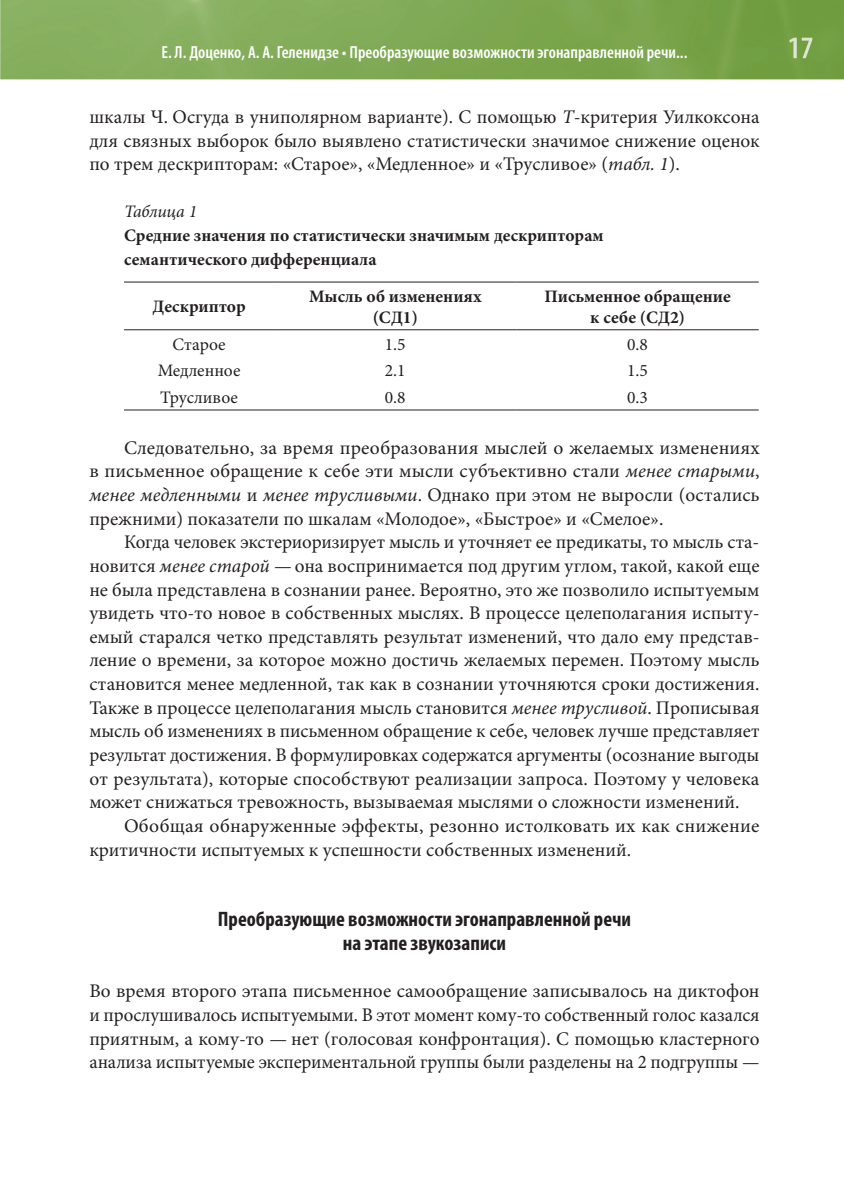
<style>
.page{position:relative;width:844px;height:1191px;background:#fff}
.page>*{position:absolute;margin:0;border:0;box-sizing:border-box;transform-origin:0 0}
.t1{font:700 condensed 21px/23.6px "Myriad Pro";color:#231f20;text-align:center}
.t2{font:19.25px/23.6px "Minion Pro";color:#231f20;text-align:justify}
.t3{font:700 17.5px/21px "Minion Pro";color:#231f20;text-align:center}
.t4{font:600 condensed 17.5px "Myriad Pro";color:#fff}
.t5{font:17.5px "Minion Pro";color:#231f20}
.t6{font:italic 17.5px "Minion Pro";letter-spacing:-.01em;color:#231f20}
.s1{font-style:italic}
</style>
<div class="page">
<img style="left:0;top:0;width:843px;height:79px">
<img style="left:789px;top:38px;width:23px;height:20px">
<hr style="left:124px;top:282px;width:150px;height:1px;background:#231f20">
<hr style="left:274px;top:282px;width:242px;height:1px;background:#231f20">
<hr style="left:516px;top:282px;width:242px;height:1px;background:#231f20">
<hr style="left:124px;top:409px;width:150px;height:1px;background:#231f20">
<hr style="left:274px;top:409px;width:242px;height:1px;background:#231f20">
<hr style="left:516px;top:409px;width:242px;height:1px;background:#231f20">
<hr style="left:124px;top:329px;width:150px;height:1px;background:#231f20">
<hr style="left:274px;top:329px;width:242px;height:1px;background:#231f20">
<hr style="left:516px;top:329px;width:242px;height:1px;background:#231f20">
<p class="t4" style="left:161px;top:41px;width:527px">Е. Л. Доценко, А. А. Геленидзе • Преобразующие возможности эгонаправленной речи...</p>
<p class="t2" style="left:89px;top:105px;width:671px">шкалы Ч. Осгуда в униполярном варианте). С помощью <span class="s1">Т</span>-критерия Уилкоксона для связных выборок было выявлено статистически значимое снижение оценок по трем дескрипторам: «Старое», «Медленное» и «Трусливое» (<span class="s1">табл. 1</span>).</p>
<p class="t6" style="left:124px;top:200px;width:75px">Таблица 1</p>
<p class="t3" style="left:124px;top:223px;width:481px;line-height:23.6px;text-align:left">Средние значения по статистически значимым дескрипторам семантического дифференциала</p>
<p class="t3" style="left:153px;top:296px;width:94px">Дескриптор</p>
<p class="t3" style="left:309px;top:285px;width:174px">Мысль об изменениях (СД1)</p>
<p class="t3" style="left:544px;top:285px;width:188px">Письменное обращение к себе (СД2)</p>
<p class="t5" style="left:172px;top:332px;width:54px">Старое</p>
<p class="t5" style="left:385px;top:332px;width:22px">1.5</p>
<p class="t5" style="left:627px;top:332px;width:22px">0.8</p>
<p class="t5" style="left:158px;top:359px;width:84px">Медленное</p>
<p class="t5" style="left:385px;top:359px;width:22px">2.1</p>
<p class="t5" style="left:627px;top:359px;width:22px">1.5</p>
<p class="t5" style="left:160px;top:386px;width:79px">Трусливое</p>
<p class="t5" style="left:385px;top:386px;width:22px">0.8</p>
<p class="t5" style="left:627px;top:386px;width:22px">0.3</p>
<p class="t2" style="left:89px;top:436px;width:671px;text-indent:35px">Следовательно, за время преобразования мыслей о желаемых изменениях в письменное обращение к себе эти мысли субъективно стали <span class="s1">менее старыми</span>, <span class="s1">менее медленными</span> и <span class="s1">менее трусливыми</span>. Однако при этом не выросли (остались прежними) показатели по шкалам «Молодое», «Быстрое» и «Смелое».</p>
<p class="t2" style="left:89px;top:530px;width:671px;text-indent:35px">Когда человек экстериоризирует мысль и уточняет ее предикаты, то мысль ста&shy;новится <span class="s1">менее старой</span> — она воспринимается под другим углом, такой, какой еще не была представлена в сознании ранее. Вероятно, это же позволило испытуемым увидеть что-то новое в собственных мыслях. В процессе целеполагания испыту&shy;емый старался четко представлять результат изменений, что дало ему представ&shy;ление о времени, за которое можно достичь желаемых перемен. Поэтому мысль становится менее медленной, так как в сознании уточняются сроки достижения.<br>Также в процессе целеполагания мысль становится <span class="s1">менее трусливой</span>. Прописывая мысль об изменениях в письменном обращение к себе, человек лучше представляет результат достижения. В формулировках содержатся аргументы (осознание выгоды от результата), которые способствуют реализации запроса. Поэтому у человека может снижаться тревожность, вызываемая мыслями о сложности изменений.</p>
<p class="t2" style="left:89px;top:814px;width:671px;text-indent:35px">Обобщая обнаруженные эффекты, резонно истолковать их как снижение критичности испытуемых к успешности собственных изменений.</p>
<p class="t1" style="left:218px;top:907px;width:414px">Преобразующие возможности эгонаправленной речи на этапе звукозаписи</p>
<p class="t2" style="left:89px;top:979px;width:671px">Во время второго этапа письменное самообращение записывалось на диктофон и прослушивалось испытуемыми. В этот момент кому-то собственный голос казался приятным, а кому-то — нет (голосовая конфронтация). С помощью кластерного анализа испытуемые экспериментальной группы были разделены на 2 подгруппы —</p>
</div>
